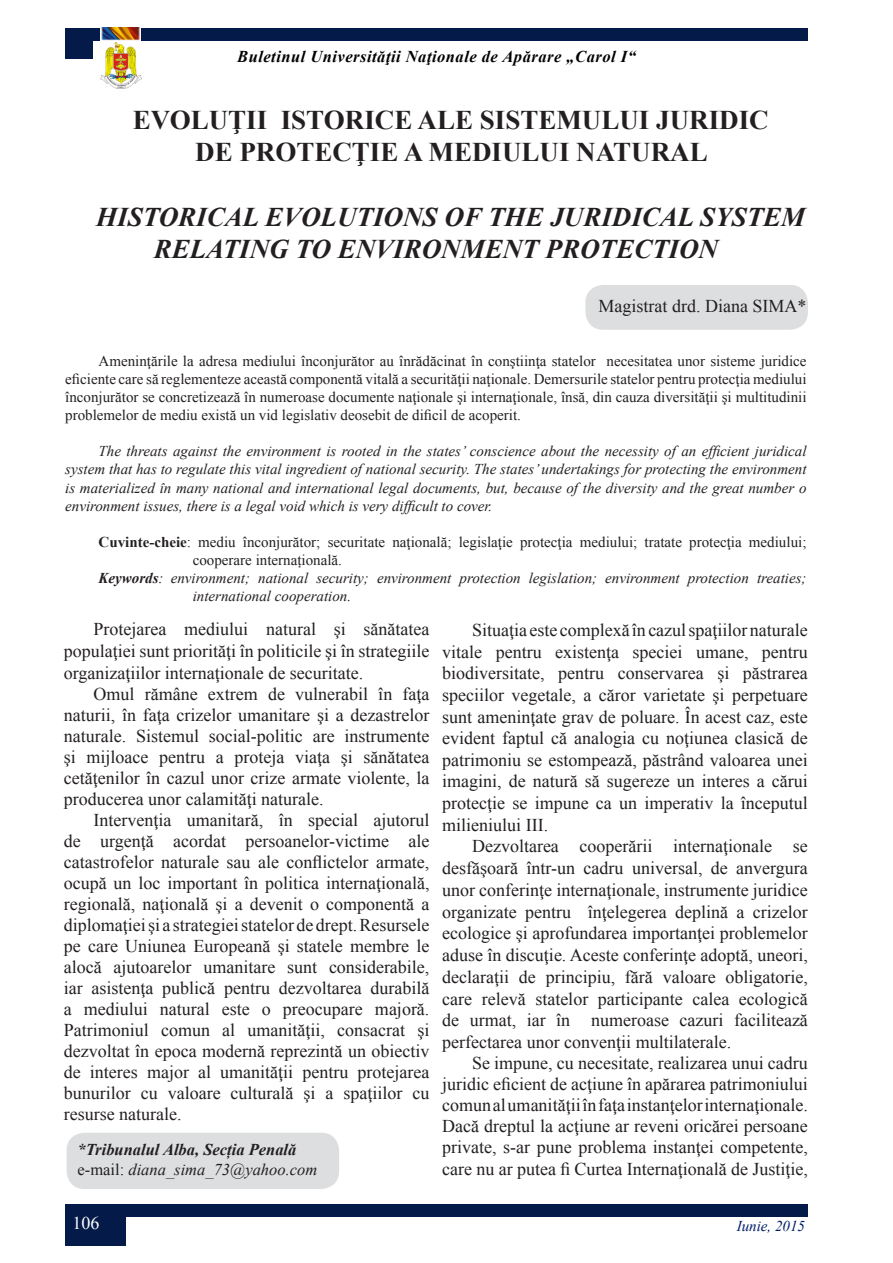
<style>
.page{position:relative;width:893px;height:1263px;background:#fff}
.page>*{position:absolute;margin:0;border:0;box-sizing:border-box;transform-origin:0 0}
.t1{font:italic 700 27px/32.4px "Times New Roman";color:#231f20}
.t2{font:700 27px "Times New Roman";color:#231f20}
.t3{font:18px/21px "Times New Roman";color:#231f20;text-align:justify}
.t4{font:18px "Times New Roman";color:#fff}
.t5{font:italic 700 16.5px "Times New Roman";letter-spacing:.03em;color:#000103}
.t6{font:italic 16.5px "Times New Roman";color:#231f20}
.t7{font:italic 700 16.5px "Times New Roman";color:#231f20}
.t8{font:15px/18px "Times New Roman";color:#231f20;text-align:justify}
.t9{font:italic 15px/18px "Times New Roman";color:#231f20;text-align:justify}
.t10{font:italic 15px "Times New Roman";color:#001d67}
.s1{font-weight:700}
.s2{font-style:normal}
</style>
<div class="page">
<img style="left:101px;top:43px;width:40px;height:45px">
<div style="left:65px;top:1204px;width:743px;height:12px;background:#041b49"></div>
<div style="left:65px;top:1216px;width:61px;height:30px;background:#041b49"></div>
<div style="left:65px;top:28px;width:743px;height:12px;background:#041b49"></div>
<img style="left:101px;top:27px;width:40px;height:14px">
<div style="left:65px;top:37px;width:28px;height:22px;background:#041b49"></div>
<div style="left:585px;top:285px;width:223px;height:45px;background:#dddee0;border-radius:18px"></div>
<div style="left:67px;top:1133px;width:272px;height:56px;background:#dddee0;border-radius:18px"></div>
<p class="t5" style="left:237px;top:45px;width:400px">Buletinul Universităţii Naţionale de Apărare „Carol I“</p>
<p class="t2" style="left:133px;top:100px;width:637px">EVOLUŢII ISTORICE ALE SISTEMULUI JURIDIC</p>
<p class="t2" style="left:195px;top:133px;width:514px">DE PROTECŢIE A MEDIULUI NATURAL</p>
<p class="t1" style="left:154px;top:200px;width:653px;text-indent:-57px">HISTORICAL EVOLUTIONS OF THE JURIDICAL SYSTEM<br>RELATING TO ENVIRONMENT PROTECTION</p>
<p class="t3" style="left:598px;top:295px;width:209px">Magistrat drd. Diana SIMA*</p>
<p class="t8" style="left:65px;top:352px;width:743px;text-indent:33px">Ameninţările la adresa mediului înconjurător au înrădăcinat în conştiinţa statelor necesitatea unor sisteme juridice eficiente care să reglementeze această componentă vitală a securităţii naţionale. Demersurile statelor pentru protecţia mediului înconjurător se concretizează în numeroase documente naţionale şi internaţionale, însă, din cauza diversităţii şi multitudinii problemelor de mediu există un vid legislativ deosebit de dificil de acoperit.</p>
<p class="t9" style="left:65px;top:442px;width:743px;text-indent:33px">The threats against the environment is rooted in the states’ conscience about the necessity of an efficient juridical system that has to regulate this vital ingredient of national security. The states’ undertakings for protecting the environment is materialized în many national and international legal documents, but, because of the diversity and the great number o environment issues, there is a legal void which is very difficult to cover.</p>
<p class="t8" style="left:193px;top:532px;width:615px;text-indent:-94px"><span class="s1">Cuvinte-cheie</span>: mediu înconjurător; securitate naţională; legislaţie protecţia mediului; tratate protecţia mediului; cooperare internațională.</p>
<p class="t9" style="left:193px;top:568px;width:615px;text-indent:-94px"><span class="s1">Keywords</span>: environment; national security; environment protection legislation; environment protection treaties; international cooperation.</p>
<p class="t3" style="left:64px;top:618px;width:367px;line-height:21.6px;text-indent:30px">Protejarea mediului natural şi sănătatea populaţiei sunt priorităţi în politicile şi în strategiile organizaţiilor internaţionale de securitate.</p>
<p class="t3" style="left:64px;top:682px;width:367px;text-indent:30px">Omul rămâne extrem de vulnerabil în faţa naturii, în faţa crizelor umanitare şi a dezastrelor naturale. Sistemul social-politic are instrumente şi mijloace pentru a proteja viaţa şi sănătatea cetăţenilor în cazul unor crize armate violente, la producerea unor calamităţi naturale.</p>
<p class="t3" style="left:64px;top:808px;width:367px;text-indent:30px">Intervenţia umanitară, în special ajutorul de urgenţă acordat persoanelor-victime ale catastrofelor naturale sau ale conflictelor armate, ocupă un loc important în politica internaţională, regională, naţională şi a devenit o componentă a diplomaţiei şi a strategiei statelor de drept. Resursele pe care Uniunea Europeană şi statele membre le alocă ajutoarelor umanitare sunt considerabile, iar asistenţa publică pentru dezvoltarea durabilă a mediului natural este o preocupare majoră.<br>Patrimoniul comun al umanităţii, consacrat şi dezvoltat în epoca modernă reprezintă un obiectiv de interes major al umanităţii pentru protejarea bunurilor cu valoare culturală şi a spaţiilor cu resurse naturale.</p>
<p class="t7" style="left:78px;top:1138px;width:220px">*Tribunalul Alba, Secția Penală</p>
<p class="t6" style="left:78px;top:1158px;width:241px"><span class="s2">e-mail:</span> diana_sima_73@yahoo.com</p>
<p class="t3" style="left:442px;top:619px;width:367px;line-height:21.6px;text-indent:30px">Situaţia este complexă în cazul spaţiilor naturale vitale pentru existenţa speciei umane, pentru biodiversitate, pentru conservarea şi păstrarea speciilor vegetale, a căror varietate şi perpetuare sunt ameninţate grav de poluare. În acest caz, este evident faptul că analogia cu noţiunea clasică de patrimoniu se estompează, păstrând valoarea unei imagini, de natură să sugereze un interes a cărui protecţie se impune ca un imperativ la începutul milieniului III.</p>
<p class="t3" style="left:442px;top:835px;width:367px;line-height:21.8px;text-indent:30px">Dezvoltarea cooperării internaţionale se desfăşoară într-un cadru universal, de anvergura unor conferinţe internaţionale, instrumente juridice organizate pentru înţelegerea deplină a crizelor ecologice şi aprofundarea importanţei problemelor aduse în discuţie. Aceste conferinţe adoptă, uneori, declaraţii de principiu, fără valoare obligatorie, care relevă statelor participante calea ecologică de urmat, iar în numeroase cazuri facilitează perfectarea unor convenţii multilaterale.</p>
<p class="t3" style="left:442px;top:1052px;width:367px;text-indent:30px">Se impune, cu necesitate, realizarea unui cadru juridic eficient de acţiune în apărarea patrimoniului comun al umanităţii în faţa instanţelor internaţionale.<br>Dacă dreptul la acţiune ar reveni oricărei persoane private, s-ar pune problema instanţei competente, care nu ar putea fi Curtea Internaţională de Justiţie,</p>
<p class="t4" style="left:73px;top:1210px;width:28px">106</p>
<p class="t10" style="left:737px;top:1216px;width:70px">Iunie, 2015</p>
</div>
